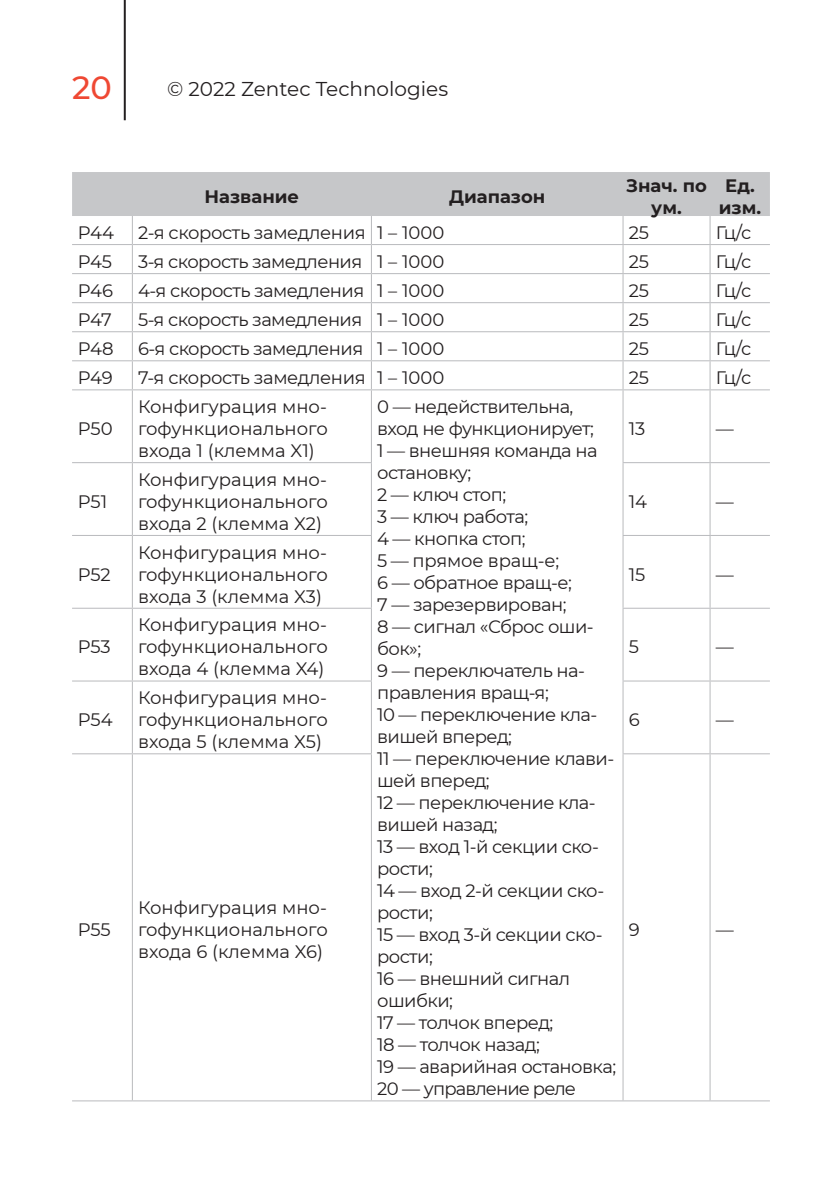
<style>
.page{position:relative;width:840px;height:1191px;background:#fff}
.page>*{position:absolute;margin:0;border:0;box-sizing:border-box;transform-origin:0 0}
.t1{font:500 32px "Montserrat";color:#ef4833}
.t2{font:20px "Montserrat";color:#231f20}
.t3{font:18px/22px "Montserrat";letter-spacing:-.03em;color:#231f20}
.t4{font:700 18px/22px "Montserrat";color:#231f20;text-align:center}
.t5{font:18px "Montserrat";letter-spacing:-.05em;color:#231f20}
.t6{font:18px "Montserrat";letter-spacing:-.01em;color:#231f20}
</style>
<div class="page">
<hr style="left:124px;top:0;width:2px;height:120px;background:#231f20">
<svg style="left:72px;top:172px;width:697px;height:217px"></svg>
<hr style="left:72px;top:389px;width:60px;height:1px;background:#b9babd">
<hr style="left:132px;top:389px;width:239px;height:1px;background:#b9babd">
<hr style="left:132px;top:390px;width:1px;height:72px;background:#b9babd">
<hr style="left:371px;top:389px;width:251px;height:1px;background:#b9babd">
<hr style="left:371px;top:390px;width:1px;height:72px;background:#b9babd">
<hr style="left:622px;top:389px;width:87px;height:1px;background:#b9babd">
<hr style="left:622px;top:390px;width:1px;height:72px;background:#b9babd">
<hr style="left:709px;top:389px;width:60px;height:1px;background:#b9babd">
<hr style="left:709px;top:390px;width:1px;height:72px;background:#b9babd">
<hr style="left:72px;top:462px;width:60px;height:1px;background:#b9babd">
<hr style="left:132px;top:462px;width:240px;height:1px;background:#b9babd">
<hr style="left:132px;top:463px;width:1px;height:72px;background:#b9babd">
<hr style="left:371px;top:463px;width:1px;height:72px;background:#b9babd">
<hr style="left:622px;top:462px;width:87px;height:1px;background:#b9babd">
<hr style="left:622px;top:463px;width:1px;height:72px;background:#b9babd">
<hr style="left:709px;top:462px;width:60px;height:1px;background:#b9babd">
<hr style="left:709px;top:463px;width:1px;height:72px;background:#b9babd">
<hr style="left:72px;top:535px;width:60px;height:1px;background:#b9babd">
<hr style="left:132px;top:535px;width:240px;height:1px;background:#b9babd">
<hr style="left:132px;top:536px;width:1px;height:72px;background:#b9babd">
<hr style="left:371px;top:536px;width:1px;height:72px;background:#b9babd">
<hr style="left:622px;top:535px;width:87px;height:1px;background:#b9babd">
<hr style="left:622px;top:536px;width:1px;height:72px;background:#b9babd">
<hr style="left:709px;top:535px;width:60px;height:1px;background:#b9babd">
<hr style="left:709px;top:536px;width:1px;height:72px;background:#b9babd">
<hr style="left:72px;top:608px;width:60px;height:1px;background:#b9babd">
<hr style="left:132px;top:608px;width:240px;height:1px;background:#b9babd">
<hr style="left:132px;top:609px;width:1px;height:71px;background:#b9babd">
<hr style="left:371px;top:609px;width:1px;height:71px;background:#b9babd">
<hr style="left:622px;top:608px;width:87px;height:1px;background:#b9babd">
<hr style="left:622px;top:609px;width:1px;height:71px;background:#b9babd">
<hr style="left:709px;top:608px;width:60px;height:1px;background:#b9babd">
<hr style="left:709px;top:609px;width:1px;height:71px;background:#b9babd">
<hr style="left:72px;top:680px;width:60px;height:1px;background:#b9babd">
<hr style="left:132px;top:680px;width:240px;height:1px;background:#b9babd">
<hr style="left:132px;top:681px;width:1px;height:72px;background:#b9babd">
<hr style="left:371px;top:681px;width:1px;height:72px;background:#b9babd">
<hr style="left:622px;top:680px;width:87px;height:1px;background:#b9babd">
<hr style="left:622px;top:681px;width:1px;height:72px;background:#b9babd">
<hr style="left:709px;top:680px;width:60px;height:1px;background:#b9babd">
<hr style="left:709px;top:681px;width:1px;height:72px;background:#b9babd">
<hr style="left:72px;top:753px;width:60px;height:1px;background:#b9babd">
<hr style="left:132px;top:753px;width:240px;height:1px;background:#b9babd">
<hr style="left:132px;top:754px;width:1px;height:346px;background:#b9babd">
<hr style="left:371px;top:754px;width:1px;height:346px;background:#b9babd">
<hr style="left:622px;top:753px;width:87px;height:1px;background:#b9babd">
<hr style="left:622px;top:754px;width:1px;height:346px;background:#b9babd">
<hr style="left:709px;top:753px;width:60px;height:1px;background:#b9babd">
<hr style="left:709px;top:754px;width:1px;height:346px;background:#b9babd">
<hr style="left:72px;top:1100px;width:60px;height:1px;background:#b9babd">
<hr style="left:132px;top:1100px;width:239px;height:1px;background:#b9babd">
<hr style="left:371px;top:1100px;width:251px;height:1px;background:#b9babd">
<hr style="left:622px;top:1100px;width:87px;height:1px;background:#b9babd">
<hr style="left:709px;top:1100px;width:60px;height:1px;background:#b9babd">
<h1 class="t1" style="left:72px;top:65px;width:41px">20</h1>
<p class="t2" style="left:167px;top:75px;width:282px">© 2022 Zentec Technologies</p>
<p class="t4" style="left:204px;top:184px;width:96px">Название</p>
<p class="t4" style="left:449px;top:184px;width:98px">Диапазон</p>
<p class="t4" style="left:626px;top:173px;width:82px">Знач. по ум.</p>
<p class="t4" style="left:718px;top:173px;width:44px">Ед. изм.</p>
<p class="t3" style="left:78px;top:221px;width:38px">P44</p>
<p class="t3" style="left:138px;top:221px;width:229px">2-я скорость замедления</p>
<p class="t3" style="left:377px;top:221px;width:69px">1 – 1000</p>
<p class="t3" style="left:628px;top:221px;width:22px">25</p>
<p class="t3" style="left:715px;top:221px;width:37px">Гц/с</p>
<p class="t3" style="left:78px;top:250px;width:36px">P45</p>
<p class="t3" style="left:138px;top:250px;width:226px">3-я скорость замедления</p>
<p class="t3" style="left:377px;top:250px;width:69px">1 – 1000</p>
<p class="t3" style="left:628px;top:250px;width:22px">25</p>
<p class="t3" style="left:715px;top:250px;width:37px">Гц/с</p>
<p class="t3" style="left:78px;top:279px;width:37px">P46</p>
<p class="t3" style="left:138px;top:279px;width:228px">4-я скорость замедления</p>
<p class="t3" style="left:377px;top:279px;width:69px">1 – 1000</p>
<p class="t3" style="left:628px;top:279px;width:22px">25</p>
<p class="t3" style="left:715px;top:279px;width:37px">Гц/с</p>
<p class="t3" style="left:78px;top:308px;width:35px">P47</p>
<p class="t3" style="left:138px;top:308px;width:226px">5-я скорость замедления</p>
<p class="t3" style="left:377px;top:308px;width:69px">1 – 1000</p>
<p class="t3" style="left:628px;top:308px;width:22px">25</p>
<p class="t3" style="left:715px;top:308px;width:37px">Гц/с</p>
<p class="t3" style="left:78px;top:337px;width:37px">P48</p>
<p class="t3" style="left:138px;top:337px;width:227px">6-я скорость замедления</p>
<p class="t3" style="left:377px;top:337px;width:69px">1 – 1000</p>
<p class="t3" style="left:628px;top:337px;width:22px">25</p>
<p class="t3" style="left:715px;top:337px;width:37px">Гц/с</p>
<p class="t3" style="left:78px;top:366px;width:37px">P49</p>
<p class="t3" style="left:138px;top:366px;width:229px">7-я скорость замедления</p>
<p class="t3" style="left:377px;top:366px;width:69px">1 – 1000</p>
<p class="t3" style="left:628px;top:366px;width:22px">25</p>
<p class="t3" style="left:715px;top:366px;width:37px">Гц/с</p>
<p class="t3" style="left:78px;top:417px;width:36px">P50</p>
<p class="t3" style="left:138px;top:395px;width:191px;text-align:justify">Конфигурация мно&shy;гофункционального входа 1 (клемма X1)</p>
<p class="t3" style="left:377px;top:395px;width:218px">0 — недействительна, вход не функционирует;</p>
<p class="t3" style="left:628px;top:417px;width:18px">13</p>
<p class="t3" style="left:715px;top:417px;width:19px">—</p>
<p class="t3" style="left:377px;top:439px;width:222px">1 — внешняя команда на остановку;</p>
<p class="t3" style="left:377px;top:483px;width:130px">2 — ключ стоп;</p>
<p class="t3" style="left:377px;top:505px;width:152px">3 — ключ работа;</p>
<p class="t3" style="left:377px;top:527px;width:150px">4 — кнопка стоп;</p>
<p class="t6" style="left:377px;top:548px;width:184px">5 — прямое вращ-е;</p>
<p class="t3" style="left:377px;top:571px;width:196px">6 — обратное вращ-е;</p>
<p class="t3" style="left:377px;top:593px;width:191px">7 — зарезервирован;</p>
<p class="t3" style="left:377px;top:615px;width:218px">8 — сигнал «Сброс оши&shy;бок»;</p>
<p class="t3" style="left:377px;top:659px;width:209px">9 — переключатель на&shy;правления вращ-я;</p>
<p class="t3" style="left:377px;top:703px;width:222px">10 — переключение кла&shy;вишей вперед;</p>
<p class="t3" style="left:377px;top:747px;width:238px">11 — переключение клави&shy;шей вперед;</p>
<p class="t3" style="left:377px;top:791px;width:220px">12 — переключение кла&shy;вишей назад;</p>
<p class="t3" style="left:377px;top:835px;width:223px">13 — вход 1-й секции ско&shy;рости;</p>
<p class="t3" style="left:377px;top:879px;width:228px">14 — вход 2-й секции ско&shy;рости;</p>
<p class="t3" style="left:377px;top:923px;width:227px">15 — вход 3-й секции ско&shy;рости;</p>
<p class="t3" style="left:377px;top:967px;width:194px">16 — внешний сигнал ошибки;</p>
<p class="t3" style="left:377px;top:1011px;width:178px">17 — толчок вперед;</p>
<p class="t3" style="left:377px;top:1033px;width:164px">18 — толчок назад;</p>
<p class="t3" style="left:377px;top:1055px;width:240px">19 — аварийная остановка;</p>
<p class="t5" style="left:377px;top:1076px;width:200px">20 — управление реле</p>
<p class="t3" style="left:138px;top:468px;width:191px;text-align:justify">Конфигурация мно&shy;гофункционального входа 2 (клемма X2)</p>
<p class="t3" style="left:78px;top:490px;width:31px">P51</p>
<p class="t3" style="left:628px;top:490px;width:20px">14</p>
<p class="t3" style="left:715px;top:490px;width:19px">—</p>
<p class="t3" style="left:138px;top:540px;width:191px;text-align:justify">Конфигурация мно&shy;гофункционального входа 3 (клемма X3)</p>
<p class="t3" style="left:78px;top:562px;width:35px">P52</p>
<p class="t3" style="left:628px;top:562px;width:18px">15</p>
<p class="t3" style="left:715px;top:562px;width:19px">—</p>
<p class="t3" style="left:138px;top:613px;width:191px;text-align:justify">Конфигурация мно&shy;гофункционального входа 4 (клемма X4)</p>
<p class="t3" style="left:78px;top:635px;width:34px">P53</p>
<p class="t3" style="left:628px;top:635px;width:12px">5</p>
<p class="t3" style="left:715px;top:635px;width:19px">—</p>
<p class="t3" style="left:138px;top:686px;width:191px;text-align:justify">Конфигурация мно&shy;гофункционального входа 5 (клемма X5)</p>
<p class="t3" style="left:628px;top:708px;width:12px">6</p>
<p class="t3" style="left:715px;top:708px;width:19px">—</p>
<p class="t3" style="left:78px;top:708px;width:36px">P54</p>
<p class="t3" style="left:138px;top:896px;width:191px;text-align:justify">Конфигурация мно&shy;гофункционального входа 6 (клемма X6)</p>
<p class="t3" style="left:628px;top:918px;width:12px">9</p>
<p class="t3" style="left:715px;top:918px;width:19px">—</p>
<p class="t3" style="left:78px;top:918px;width:35px">P55</p>
</div>
